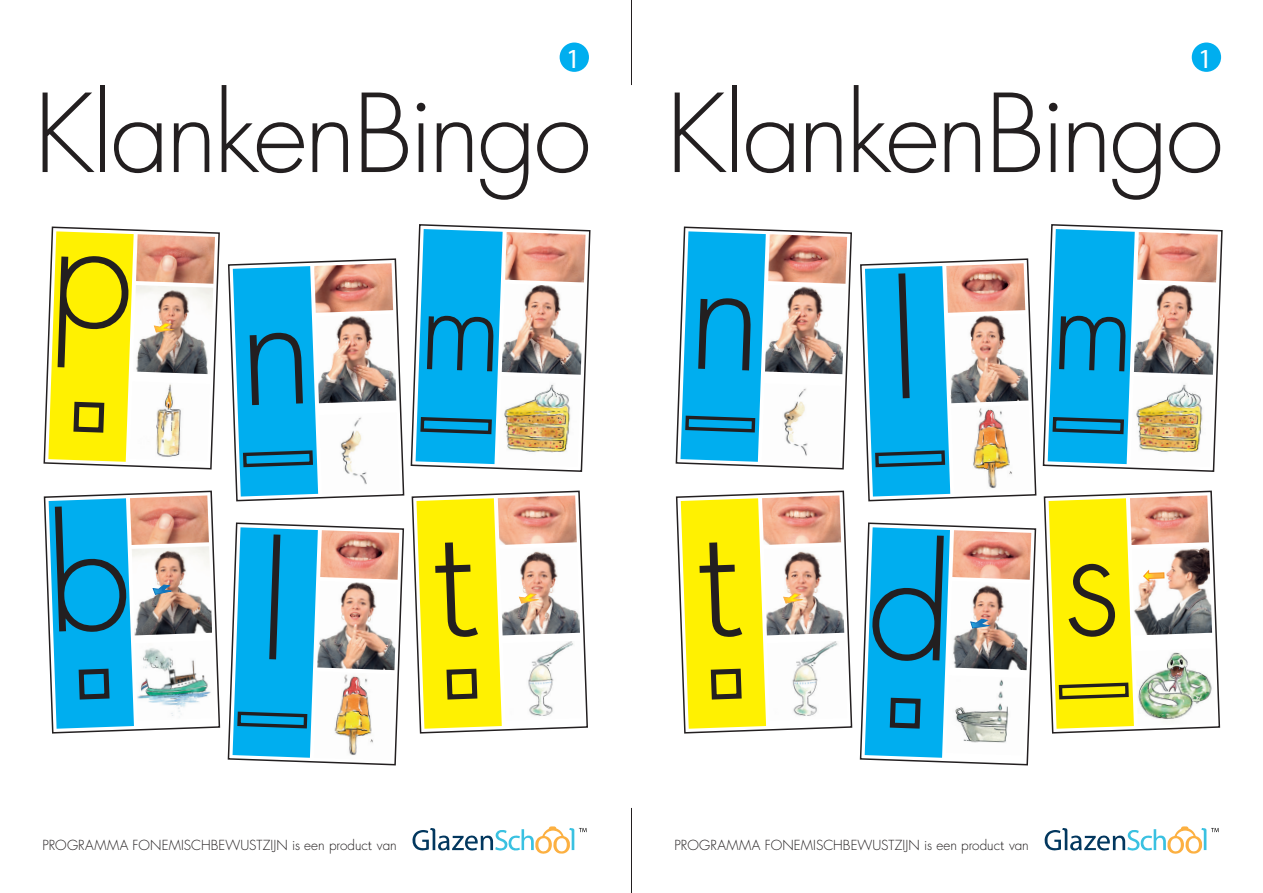
<style>
.page{position:relative;width:1263px;height:893px;background:#fff}
.page>*{position:absolute;margin:0;border:0;box-sizing:border-box;transform-origin:0 0}
.t1{font:300 105.45px "Fonemisch";letter-spacing:-.035em;color:#231f20}
.t2{font:27.6px "Myriad Pro";color:#fff}
.t3{font:300 13.5px "Fonemisch";letter-spacing:.005em;color:#231f20}
</style>
<div class="page">
<svg style="left:412px;top:826px;width:175px;height:28px"></svg>
<div style="left:560px;top:43px;width:29px;height:29px;background:#00aeef;border-radius:50%"></div>
<svg style="left:1044px;top:826px;width:175px;height:28px"></svg>
<div style="left:1192px;top:43px;width:29px;height:29px;background:#00aeef;border-radius:50%"></div>
<hr style="left:631px;top:0;width:1px;height:85px;background:#231f20">
<hr style="left:631px;top:808px;width:1px;height:85px;background:#231f20">
<img style="left:410px;top:224px;width:181px;height:248px">
<img style="left:1042px;top:224px;width:181px;height:248px">
<svg style="left:43px;top:226px;width:177px;height:244px"></svg>
<svg style="left:228px;top:258px;width:177px;height:244px"></svg>
<svg style="left:416px;top:229px;width:87px;height:235px;background:#19b0e9"></svg>
<svg style="left:43px;top:490px;width:178px;height:244px"></svg>
<img style="left:227px;top:522px;width:178px;height:244px">
<svg style="left:411px;top:490px;width:177px;height:244px"></svg>
<svg style="left:675px;top:226px;width:177px;height:244px"></svg>
<svg style="left:860px;top:258px;width:177px;height:244px"></svg>
<svg style="left:1048px;top:229px;width:87px;height:235px;background:#19b0e9"></svg>
<svg style="left:675px;top:490px;width:178px;height:244px"></svg>
<svg style="left:859px;top:522px;width:178px;height:244px"></svg>
<img style="left:1043px;top:490px;width:178px;height:244px">
<h2 class="t2" style="left:566px;top:41px;width:16px">1</h2>
<h1 class="t1" style="left:34px;top:70px;width:559px">KlankenBingo</h1>
<h2 class="t2" style="left:1198px;top:41px;width:16px">1</h2>
<h1 class="t1" style="left:666px;top:70px;width:559px">KlankenBingo</h1>
<p class="t3" style="left:43px;top:837px;width:356px">PROGRAMMA FONEMISCHBEWUSTZIJN is een product van</p>
<p class="t3" style="left:675px;top:837px;width:356px">PROGRAMMA FONEMISCHBEWUSTZIJN is een product van</p>
</div>
